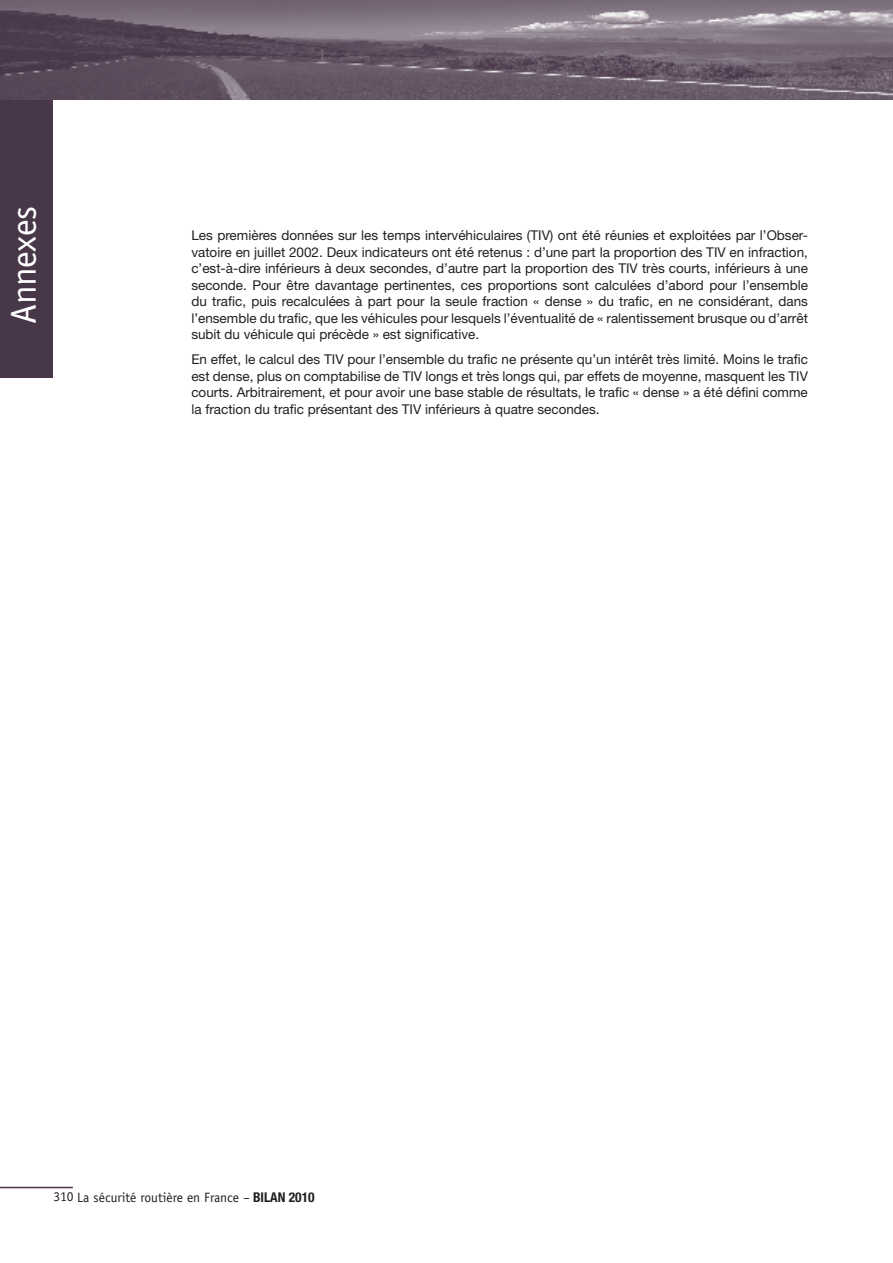
<style>
.page{position:relative;width:893px;height:1263px;background:#fff}
.page>*{position:absolute;margin:0;border:0;box-sizing:border-box;transform-origin:0 0}
.t1{font:36px "Officina Sans";letter-spacing:-.01em;color:#fff}
.t2{font:13.5px/16.5px "Helvetica Neue";color:#231f20;text-align:justify}
.t3{font:13.5px "Officina Sans";color:#231f20}
.s1{font-family:"Helvetica Neue";font-weight:700;font-stretch:condensed}
</style>
<div class="page">
<div style="left:0;top:59px;width:52px;height:319px;background:#473748"></div>
<svg style="left:0;top:0;width:893px;height:99px;background:#716372"></svg>
<hr style="left:0;top:1187px;width:73px;height:1px;background:#473748">
<h1 class="t1" style="left:3px;top:324px;width:120px;rotate:-90deg">Annexes</h1>
<p class="t2" style="left:191px;top:227px;width:618px">Les premières données sur les temps intervéhiculaires (TIV) ont été réunies et exploitées par l’Obser&shy;vatoire en juillet 2002. Deux indicateurs ont été retenus : d’une part la proportion des TIV en infraction, c’est-à-dire inférieurs à deux secondes, d’autre part la proportion des TIV très courts, inférieurs à une seconde. Pour être davantage pertinentes, ces proportions sont calculées d’abord pour l’ensemble du trafic, puis recalculées à part pour la seule fraction « dense » du trafic, en ne considérant, dans l’ensemble du trafic, que les véhicules pour lesquels l’éventualité de « ralentissement brusque ou d’arrêt subit du véhicule qui précède » est significative.</p>
<p class="t2" style="left:191px;top:351px;width:618px">En effet, le calcul des TIV pour l’ensemble du trafic ne présente qu’un intérêt très limité. Moins le trafic est dense, plus on comptabilise de TIV longs et très longs qui, par effets de moyenne, masquent les TIV courts. Arbitrairement, et pour avoir une base stable de résultats, le trafic « dense » a été défini comme la fraction du trafic présentant des TIV inférieurs à quatre secondes.</p>
<p class="t3" style="left:53px;top:1189px;width:263px">310 La sécurité routière en France – <span class="s1">BILAN 2010</span></p>
</div>
